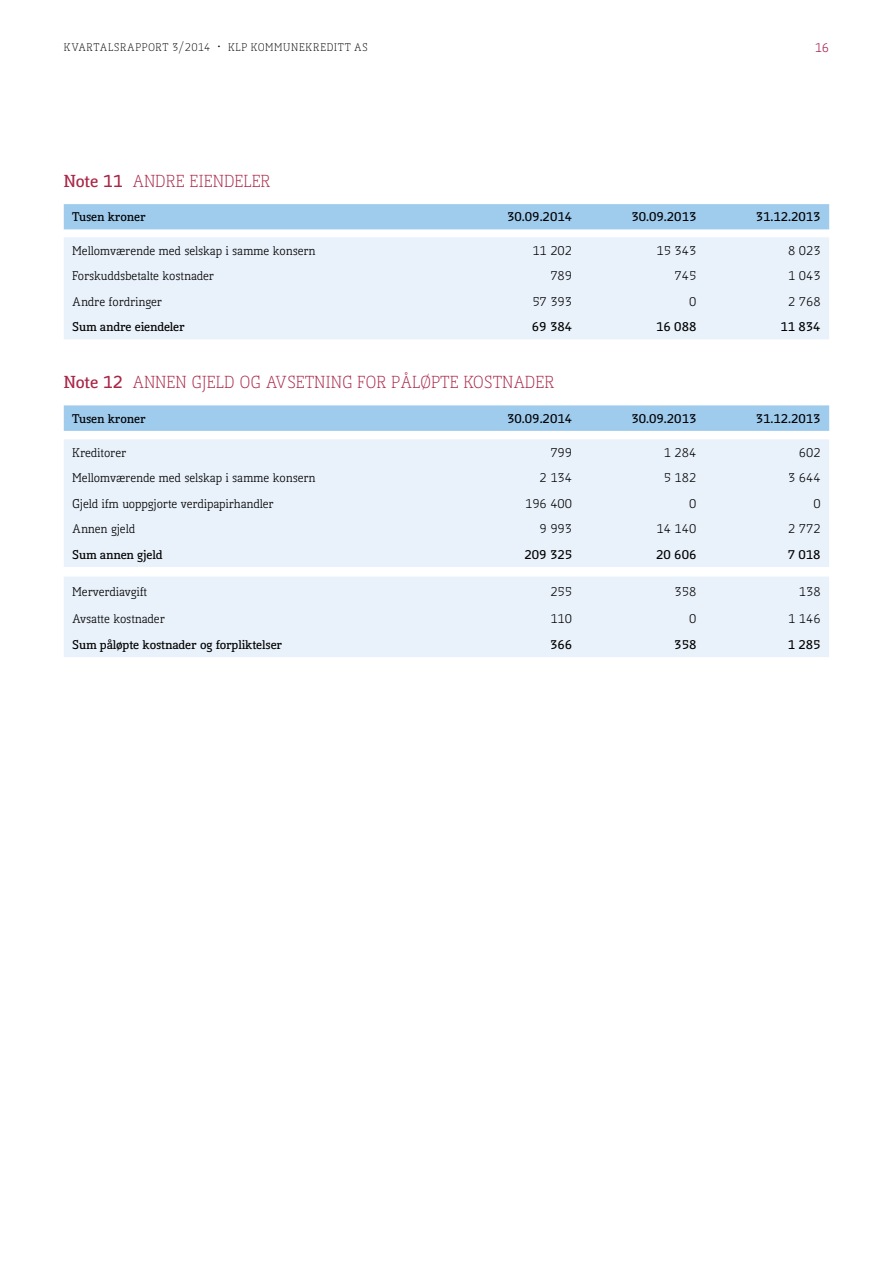
<style>
.page{position:relative;width:893px;height:1263px;background:#fff}
.page>*{position:absolute;margin:0;border:0;box-sizing:border-box;transform-origin:0 0}
.t1{font:300 16.5px "Kofi Pure Serif";color:#a92647}
.t2{font:12px "Kofi Pure Serif";color:#000}
.t3{font:700 12px "Kofi Pure Serif";color:#000}
.t4{font:12px "Kofi Pure Serif";color:#a7214d}
.t5{font:300 10.5px "Kofi Pure Serif";letter-spacing:.065em;color:#000}
.s1{font-weight:700}
</style>
<div class="page">
<svg style="left:64px;top:405px;width:765px;height:26px"></svg>
<div style="left:64px;top:439px;width:765px;height:218px;background:#e9f1fa"></div>
<svg style="left:64px;top:567px;width:765px;height:9px"></svg>
<svg style="left:64px;top:204px;width:765px;height:26px"></svg>
<div style="left:64px;top:237px;width:765px;height:102px;background:#e9f1fa"></div>
<p class="t5" style="left:64px;top:40px;width:306px">KVARTALSRAPPORT 3/2014 • KLP KOMMUNEKREDITT AS</p>
<p class="t4" style="left:815px;top:40px;width:16px">16</p>
<h1 class="t1" style="left:64px;top:171px;width:208px"><span class="s1">Note 11</span> ANDRE EIENDELER</h1>
<p class="t3" style="left:72px;top:209px;width:75px">Tusen kroner</p>
<p class="t3" style="left:507px;top:209px;width:67px">30.09.2014</p>
<p class="t3" style="left:631px;top:209px;width:67px">30.09.2013</p>
<p class="t3" style="left:756px;top:209px;width:67px">31.12.2013</p>
<p class="t2" style="left:72px;top:243px;width:245px">Mellomværende med selskap i samme konsern</p>
<p class="t2" style="left:532px;top:243px;width:41px">11 202</p>
<p class="t2" style="left:657px;top:243px;width:41px">15 343</p>
<p class="t2" style="left:788px;top:243px;width:34px">8 023</p>
<p class="t2" style="left:72px;top:268px;width:143px">Forskuddsbetalte kostnader</p>
<p class="t2" style="left:550px;top:268px;width:23px">789</p>
<p class="t2" style="left:675px;top:268px;width:23px">745</p>
<p class="t2" style="left:788px;top:268px;width:34px">1 043</p>
<p class="t2" style="left:72px;top:294px;width:91px">Andre fordringer</p>
<p class="t2" style="left:532px;top:294px;width:41px">57 393</p>
<p class="t2" style="left:689px;top:294px;width:9px">0</p>
<p class="t2" style="left:788px;top:294px;width:34px">2 768</p>
<p class="t3" style="left:72px;top:318px;width:114px">Sum andre eiendeler</p>
<p class="t3" style="left:532px;top:318px;width:42px">69 384</p>
<p class="t3" style="left:656px;top:318px;width:42px">16 088</p>
<p class="t3" style="left:780px;top:318px;width:42px">11 834</p>
<h1 class="t1" style="left:64px;top:372px;width:492px"><span class="s1">Note 12</span> ANNEN GJELD OG AVSETNING FOR PÅLØPTE KOSTNADER</h1>
<p class="t3" style="left:72px;top:410px;width:75px">Tusen kroner</p>
<p class="t3" style="left:507px;top:410px;width:67px">30.09.2014</p>
<p class="t3" style="left:631px;top:410px;width:67px">30.09.2013</p>
<p class="t3" style="left:756px;top:410px;width:67px">31.12.2013</p>
<p class="t2" style="left:72px;top:445px;width:55px">Kreditorer</p>
<p class="t2" style="left:550px;top:445px;width:23px">799</p>
<p class="t2" style="left:664px;top:445px;width:34px">1 284</p>
<p class="t2" style="left:799px;top:445px;width:23px">602</p>
<p class="t2" style="left:72px;top:470px;width:245px">Mellomværende med selskap i samme konsern</p>
<p class="t2" style="left:540px;top:470px;width:34px">2 134</p>
<p class="t2" style="left:664px;top:470px;width:34px">5 182</p>
<p class="t2" style="left:788px;top:470px;width:34px">3 644</p>
<p class="t2" style="left:72px;top:496px;width:203px">Gjeld ifm uoppgjorte verdipapirhandler</p>
<p class="t2" style="left:525px;top:496px;width:49px">196 400</p>
<p class="t2" style="left:689px;top:496px;width:9px">0</p>
<p class="t2" style="left:813px;top:496px;width:9px">0</p>
<p class="t2" style="left:72px;top:521px;width:64px">Annen gjeld</p>
<p class="t2" style="left:540px;top:521px;width:34px">9 993</p>
<p class="t2" style="left:657px;top:521px;width:41px">14 140</p>
<p class="t2" style="left:788px;top:521px;width:34px">2 772</p>
<p class="t3" style="left:72px;top:546px;width:92px">Sum annen gjeld</p>
<p class="t3" style="left:524px;top:546px;width:49px">209 325</p>
<p class="t3" style="left:656px;top:546px;width:42px">20 606</p>
<p class="t3" style="left:788px;top:546px;width:34px">7 018</p>
<p class="t2" style="left:72px;top:584px;width:76px">Merverdiavgift</p>
<p class="t2" style="left:550px;top:584px;width:23px">255</p>
<p class="t2" style="left:675px;top:584px;width:23px">358</p>
<p class="t2" style="left:799px;top:584px;width:23px">138</p>
<p class="t2" style="left:72px;top:611px;width:94px">Avsatte kostnader</p>
<p class="t2" style="left:550px;top:611px;width:23px">110</p>
<p class="t2" style="left:689px;top:611px;width:9px">0</p>
<p class="t2" style="left:788px;top:611px;width:34px">1 146</p>
<p class="t3" style="left:72px;top:636px;width:211px">Sum påløpte kostnader og forpliktelser</p>
<p class="t3" style="left:550px;top:636px;width:24px">366</p>
<p class="t3" style="left:674px;top:636px;width:24px">358</p>
<p class="t3" style="left:788px;top:636px;width:34px">1 285</p>
</div>
